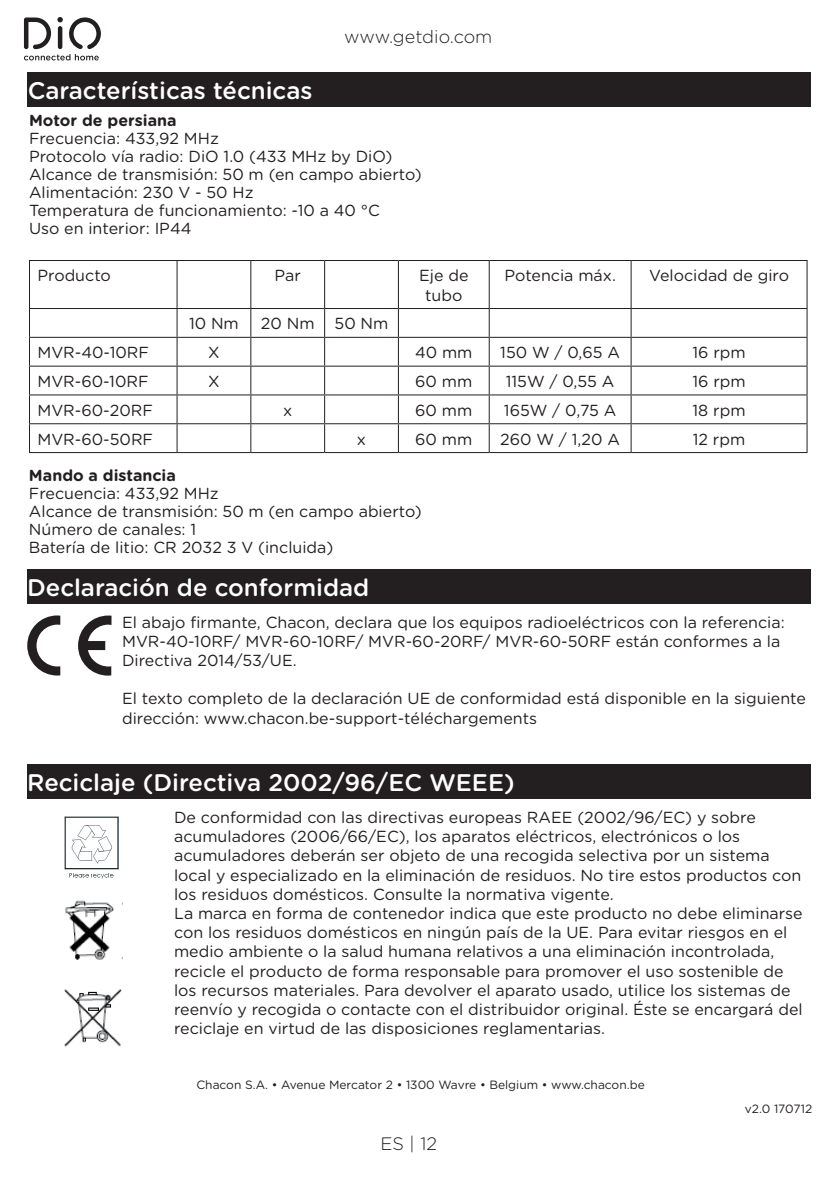
<style>
.page{position:relative;width:840px;height:1191px;background:#fff}
.page>*{position:absolute;margin:0;border:0;box-sizing:border-box;transform-origin:0 0}
.t1{font:500 24px "Gotham Rounded";color:#fff}
.t2{font:300 18px "Gotham Rounded";color:#231f20}
.t3{font:16px/19.2px "Gotham Rounded";color:#231f20}
.t4{font:700 16px "Gotham Rounded";color:#231f20}
.t5{font:12px "Gotham Rounded";color:#231f20}
</style>
<div class="page">
<svg style="left:24px;top:17px;width:77px;height:43px"></svg>
<hr style="left:29px;top:260px;width:148px;height:1px;background:#231f20">
<hr style="left:29px;top:261px;width:1px;height:47px;background:#231f20">
<hr style="left:177px;top:260px;width:74px;height:1px;background:#231f20">
<hr style="left:176px;top:261px;width:1px;height:47px;background:#231f20">
<hr style="left:251px;top:260px;width:73px;height:1px;background:#231f20">
<hr style="left:250px;top:261px;width:1px;height:47px;background:#231f20">
<hr style="left:324px;top:260px;width:74px;height:1px;background:#231f20">
<hr style="left:324px;top:261px;width:1px;height:47px;background:#231f20">
<hr style="left:398px;top:260px;width:91px;height:1px;background:#231f20">
<hr style="left:397px;top:261px;width:1px;height:47px;background:#231f20">
<hr style="left:489px;top:260px;width:141px;height:1px;background:#231f20">
<hr style="left:488px;top:261px;width:1px;height:47px;background:#231f20">
<hr style="left:630px;top:260px;width:177px;height:1px;background:#231f20">
<hr style="left:630px;top:261px;width:1px;height:47px;background:#231f20">
<hr style="left:806px;top:261px;width:1px;height:47px;background:#231f20">
<hr style="left:29px;top:308px;width:148px;height:1px;background:#231f20">
<hr style="left:177px;top:308px;width:74px;height:1px;background:#231f20">
<hr style="left:251px;top:308px;width:73px;height:1px;background:#231f20">
<hr style="left:324px;top:308px;width:74px;height:1px;background:#231f20">
<hr style="left:398px;top:308px;width:91px;height:1px;background:#231f20">
<hr style="left:489px;top:308px;width:141px;height:1px;background:#231f20">
<hr style="left:630px;top:308px;width:177px;height:1px;background:#231f20">
<hr style="left:29px;top:337px;width:148px;height:1px;background:#231f20">
<hr style="left:177px;top:337px;width:74px;height:1px;background:#231f20">
<hr style="left:251px;top:337px;width:73px;height:1px;background:#231f20">
<hr style="left:324px;top:337px;width:74px;height:1px;background:#231f20">
<hr style="left:398px;top:337px;width:91px;height:1px;background:#231f20">
<hr style="left:489px;top:337px;width:141px;height:1px;background:#231f20">
<hr style="left:630px;top:337px;width:177px;height:1px;background:#231f20">
<hr style="left:29px;top:366px;width:148px;height:1px;background:#231f20">
<hr style="left:177px;top:366px;width:74px;height:1px;background:#231f20">
<hr style="left:251px;top:366px;width:73px;height:1px;background:#231f20">
<hr style="left:324px;top:366px;width:74px;height:1px;background:#231f20">
<hr style="left:398px;top:366px;width:91px;height:1px;background:#231f20">
<hr style="left:489px;top:366px;width:141px;height:1px;background:#231f20">
<hr style="left:630px;top:366px;width:177px;height:1px;background:#231f20">
<hr style="left:29px;top:394px;width:148px;height:1px;background:#231f20">
<hr style="left:177px;top:394px;width:74px;height:1px;background:#231f20">
<hr style="left:251px;top:394px;width:73px;height:1px;background:#231f20">
<hr style="left:324px;top:394px;width:74px;height:1px;background:#231f20">
<hr style="left:398px;top:394px;width:91px;height:1px;background:#231f20">
<hr style="left:489px;top:394px;width:141px;height:1px;background:#231f20">
<hr style="left:630px;top:394px;width:177px;height:1px;background:#231f20">
<hr style="left:29px;top:423px;width:148px;height:1px;background:#231f20">
<svg style="left:29px;top:309px;width:1px;height:143px"></svg>
<hr style="left:177px;top:423px;width:74px;height:1px;background:#231f20">
<svg style="left:176px;top:309px;width:1px;height:143px"></svg>
<hr style="left:251px;top:423px;width:73px;height:1px;background:#231f20">
<svg style="left:250px;top:309px;width:1px;height:143px"></svg>
<hr style="left:324px;top:423px;width:74px;height:1px;background:#231f20">
<svg style="left:324px;top:309px;width:1px;height:143px"></svg>
<hr style="left:398px;top:423px;width:91px;height:1px;background:#231f20">
<svg style="left:397px;top:309px;width:1px;height:143px"></svg>
<hr style="left:489px;top:423px;width:141px;height:1px;background:#231f20">
<svg style="left:488px;top:309px;width:1px;height:143px"></svg>
<hr style="left:630px;top:423px;width:177px;height:1px;background:#231f20">
<svg style="left:630px;top:309px;width:1px;height:143px"></svg>
<svg style="left:806px;top:309px;width:1px;height:143px"></svg>
<hr style="left:29px;top:452px;width:148px;height:1px;background:#231f20">
<hr style="left:177px;top:452px;width:74px;height:1px;background:#231f20">
<hr style="left:251px;top:452px;width:73px;height:1px;background:#231f20">
<hr style="left:324px;top:452px;width:74px;height:1px;background:#231f20">
<hr style="left:398px;top:452px;width:91px;height:1px;background:#231f20">
<hr style="left:489px;top:452px;width:141px;height:1px;background:#231f20">
<hr style="left:630px;top:452px;width:177px;height:1px;background:#231f20">
<div style="left:27px;top:569px;width:782px;height:34px;background:#231f20"></div>
<div style="left:28px;top:72px;width:782px;height:34px;background:#231f20"></div>
<div style="left:27px;top:765px;width:783px;height:34px;background:#231f20"></div>
<img style="left:64px;top:816px;width:55px;height:63px">
<img style="left:65px;top:900px;width:57px;height:60px">
<img style="left:64px;top:989px;width:58px;height:58px">
<svg style="left:78px;top:615px;width:33px;height:60px"></svg>
<svg style="left:27px;top:615px;width:33px;height:60px"></svg>
<h1 class="t1" style="left:28px;top:73px;width:286px">Características técnicas</h1>
<p class="t2" style="left:344px;top:24px;width:150px">www.getdio.com</p>
<p class="t4" style="left:29px;top:109px;width:149px">Motor de persiana</p>
<p class="t3" style="left:29px;top:129px;width:394px;line-height:18px">Frecuencia: 433,92 MHz<br>Protocolo vía radio: DiO 1.0 (433 MHz by DiO)<br>Alcance de transmisión: 50 m (en campo abierto)<br>Alimentación: 230 V - 50 Hz<br>Temperatura de funcionamiento: -10 a 40 °C<br>Uso en interior: IP44</p>
<p class="t3" style="left:37px;top:265px;width:75px">Producto</p>
<p class="t3" style="left:274px;top:265px;width:28px">Par</p>
<p class="t3" style="left:419px;top:265px;width:51px;text-align:center">Eje de tubo</p>
<p class="t3" style="left:504px;top:265px;width:113px">Potencia máx.</p>
<p class="t3" style="left:648px;top:265px;width:141px">Velocidad de giro</p>
<p class="t3" style="left:189px;top:313px;width:51px">10 Nm</p>
<p class="t3" style="left:261px;top:313px;width:129px">20 Nm 50 Nm</p>
<p class="t3" style="left:37px;top:342px;width:113px">MVR-40-10RF</p>
<p class="t3" style="left:208px;top:342px;width:13px">X</p>
<p class="t3" style="left:415px;top:342px;width:59px">40 mm</p>
<p class="t3" style="left:500px;top:342px;width:121px">150 W / 0,65 A</p>
<p class="t3" style="left:692px;top:342px;width:55px">16 rpm</p>
<p class="t3" style="left:37px;top:371px;width:112px">MVR-60-10RF</p>
<p class="t3" style="left:208px;top:371px;width:13px">X</p>
<p class="t3" style="left:415px;top:371px;width:59px">60 mm</p>
<p class="t3" style="left:505px;top:371px;width:110px">115W / 0,55 A</p>
<p class="t3" style="left:692px;top:371px;width:55px">16 rpm</p>
<p class="t3" style="left:37px;top:400px;width:117px">MVR-60-20RF</p>
<p class="t3" style="left:283px;top:400px;width:11px">x</p>
<p class="t3" style="left:415px;top:400px;width:59px">60 mm</p>
<p class="t3" style="left:503px;top:400px;width:114px">165W / 0,75 A</p>
<p class="t3" style="left:692px;top:400px;width:54px">18 rpm</p>
<p class="t3" style="left:37px;top:428px;width:117px">MVR-60-50RF</p>
<p class="t3" style="left:357px;top:428px;width:11px">x</p>
<p class="t3" style="left:415px;top:428px;width:59px">60 mm</p>
<p class="t3" style="left:500px;top:428px;width:121px">260 W / 1,20 A</p>
<p class="t3" style="left:692px;top:428px;width:54px">12 rpm</p>
<p class="t4" style="left:29px;top:464px;width:148px">Mando a distancia</p>
<p class="t3" style="left:29px;top:484px;width:394px;line-height:18px">Frecuencia: 433,92 MHz<br>Alcance de transmisión: 50 m (en campo abierto)<br>Número de canales: 1<br>Batería de litio: CR 2032 3 V (incluida)</p>
<h1 class="t1" style="left:27px;top:570px;width:343px">Declaración de conformidad</h1>
<p class="t3" style="left:122px;top:611px;width:663px">El abajo firmante, Chacon, declara que los equipos radioeléctricos con la referencia:<br>MVR-40-10RF/ MVR-60-10RF/ MVR-60-20RF/ MVR-60-50RF están conformes a la<br>Directiva 2014/53/UE.</p>
<p class="t3" style="left:122px;top:688px;width:685px">El texto completo de la declaración UE de conformidad está disponible en la siguiente dirección: www.chacon.be-support-téléchargements</p>
<h1 class="t1" style="left:27px;top:766px;width:488px">Reciclaje (Directiva 2002/96/EC WEEE)</h1>
<p class="t3" style="left:174px;top:807px;width:629px">De conformidad con las directivas europeas RAEE (2002/96/EC) y sobre acumuladores (2006/66/EC), los aparatos eléctricos, electrónicos o los acumuladores deberán ser objeto de una recogida selectiva por un sistema local y especializado en la eliminación de residuos. No tire estos productos con los residuos domésticos. Consulte la normativa vigente.<br>La marca en forma de contenedor indica que este producto no debe eliminarse con los residuos domésticos en ningún país de la UE. Para evitar riesgos en el medio ambiente o la salud humana relativos a una eliminación incontrolada, recicle el producto de forma responsable para promover el uso sostenible de los recursos materiales. Para devolver el aparato usado, utilice los sistemas de reenvío y recogida o contacte con el distribuidor original. Éste se encargará del reciclaje en virtud de las disposiciones reglamentarias.</p>
<p class="t5" style="left:196px;top:1076px;width:449px">Chacon S.A. • Avenue Mercator 2 • 1300 Wavre • Belgium • www.chacon.be</p>
<p class="t2" style="left:380px;top:1131px;width:58px">ES | 12</p>
<p class="t5" style="left:744px;top:1100px;width:69px">v2.0 170712</p>
</div>
